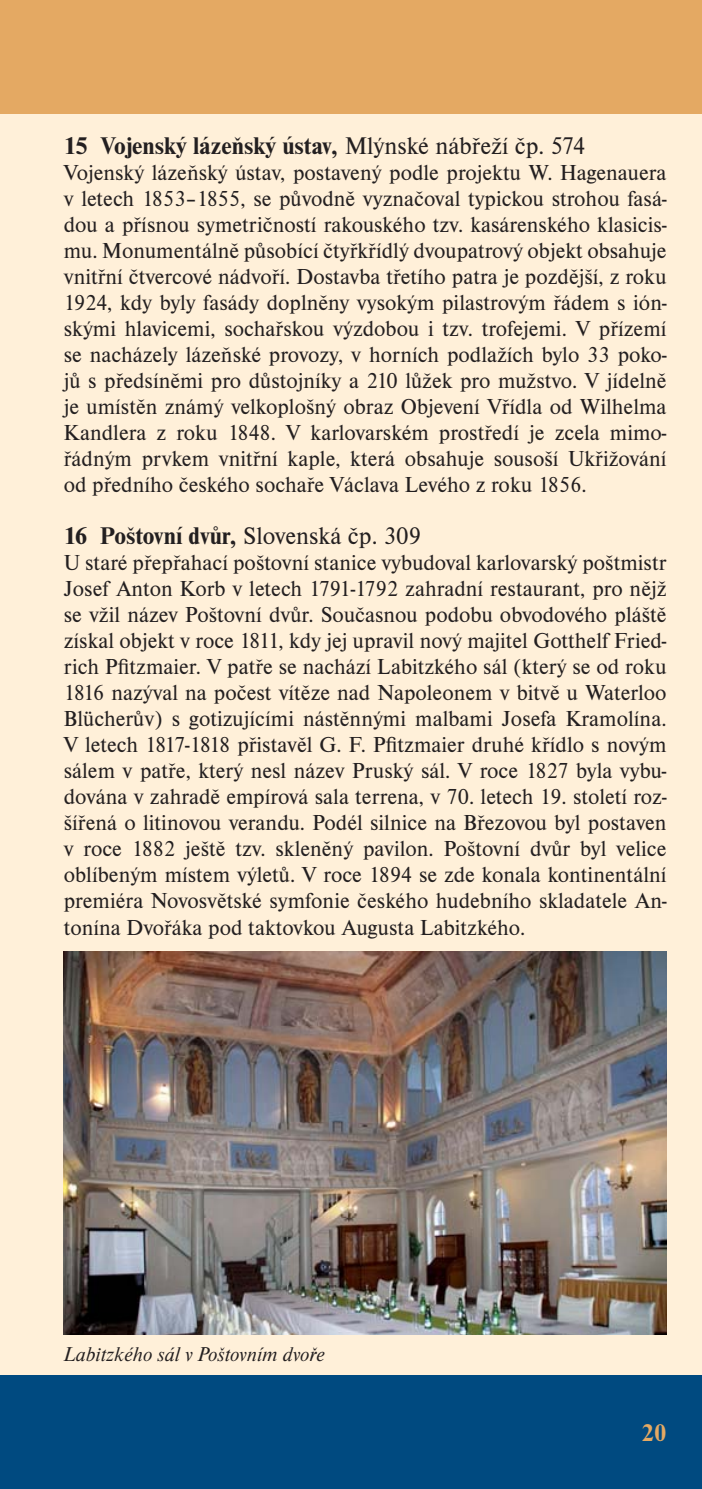
<style>
.page{position:relative;width:702px;height:1489px;background:#fff}
.page>*{position:absolute;margin:0;border:0;box-sizing:border-box;transform-origin:0 0}
.t1{font:700 25px "Nimbus Roman DOT";color:#231f20}
.t2{font:700 25px "Nimbus Roman DOT";color:#e4a963}
.t3{font:22.5px/26px "Nimbus Roman DOT";color:#231f20;text-align:justify}
.t4{font:italic 20.75px "Nimbus Roman DOT";color:#231f20}
.s1{font-weight:400}
</style>
<div class="page">
<div style="left:0;top:0;width:702px;height:1488px;background:#fff0d9"></div>
<div style="left:0;top:0;width:702px;height:113px;background:#e4a963"></div>
<div style="left:0;top:1375px;width:702px;height:113px;background:#004a80"></div>
<img style="left:64px;top:951px;width:602px;height:383px">
<p class="t1" style="left:64px;top:135px;width:523px">15 Vojenský lázeňský ústav, <span class="s1">Mlýnské nábřeží čp. 574</span></p>
<p class="t3" style="left:64px;top:161px;width:604px">Vojenský lázeňský ústav, postavený podle projektu W. Hagenauera v letech 1853–1855, se původně vyznačoval typickou strohou fasá&shy;dou a přísnou symetričností rakouského tzv. kasárenského klasicis&shy;mu. Monumentálně působící čtyřkřídlý dvoupatrový objekt obsahuje vnitřní čtvercové nádvoří. Dostavba třetího patra je pozdější, z roku 1924, kdy byly fasády doplněny vysokým pilastrovým řádem s ión&shy;skými hlavicemi, sochařskou výzdobou i tzv. trofejemi. V přízemí se nacházely lázeňské provozy, v horních podlažích bylo 33 poko&shy;jů s předsíněmi pro důstojníky a 210 lůžek pro mužstvo. V jídelně je umístěn známý velkoplošný obraz Objevení Vřídla od Wilhelma Kandlera z roku 1848. V karlovarském prostředí je zcela mimo&shy;řádným prvkem vnitřní kaple, která obsahuje sousoší Ukřižování od předního českého sochaře Václava Levého z roku 1856.</p>
<p class="t1" style="left:64px;top:526px;width:359px">16 Poštovní dvůr, <span class="s1">Slovenská čp. 309</span></p>
<p class="t3" style="left:64px;top:552px;width:604px">U staré přepřahací poštovní stanice vybudoval karlovarský poštmistr Josef Anton Korb v letech 1791-1792 zahradní restaurant, pro nějž se vžil název Poštovní dvůr. Současnou podobu obvodového pláště získal objekt v roce 1811, kdy jej upravil nový majitel Gotthelf Fried&shy;rich Pfitzmaier. V patře se nachází Labitzkého sál (který se od roku 1816 nazýval na počest vítěze nad Napoleonem v bitvě u Waterloo Blücherův) s gotizujícími nástěnnými malbami Josefa Kramolína.<br>V letech 1817-1818 přistavěl G. F. Pfitzmaier druhé křídlo s novým sálem v patře, který nesl název Pruský sál. V roce 1827 byla vybu&shy;dována v zahradě empírová sala terrena, v 70. letech 19. století roz&shy;šířená o litinovou verandu. Podél silnice na Březovou byl postaven v roce 1882 ještě tzv. skleněný pavilon. Poštovní dvůr byl velice oblíbeným místem výletů. V roce 1894 se zde konala kontinentální premiéra Novosvětské symfonie českého hudebního skladatele An&shy;tonína Dvořáka pod taktovkou Augusta Labitzkého.</p>
<p class="t4" style="left:64px;top:1345px;width:262px">Labitzkého sál v Poštovním dvoře</p>
<p class="t2" style="left:641px;top:1422px;width:26px">20</p>
</div>
